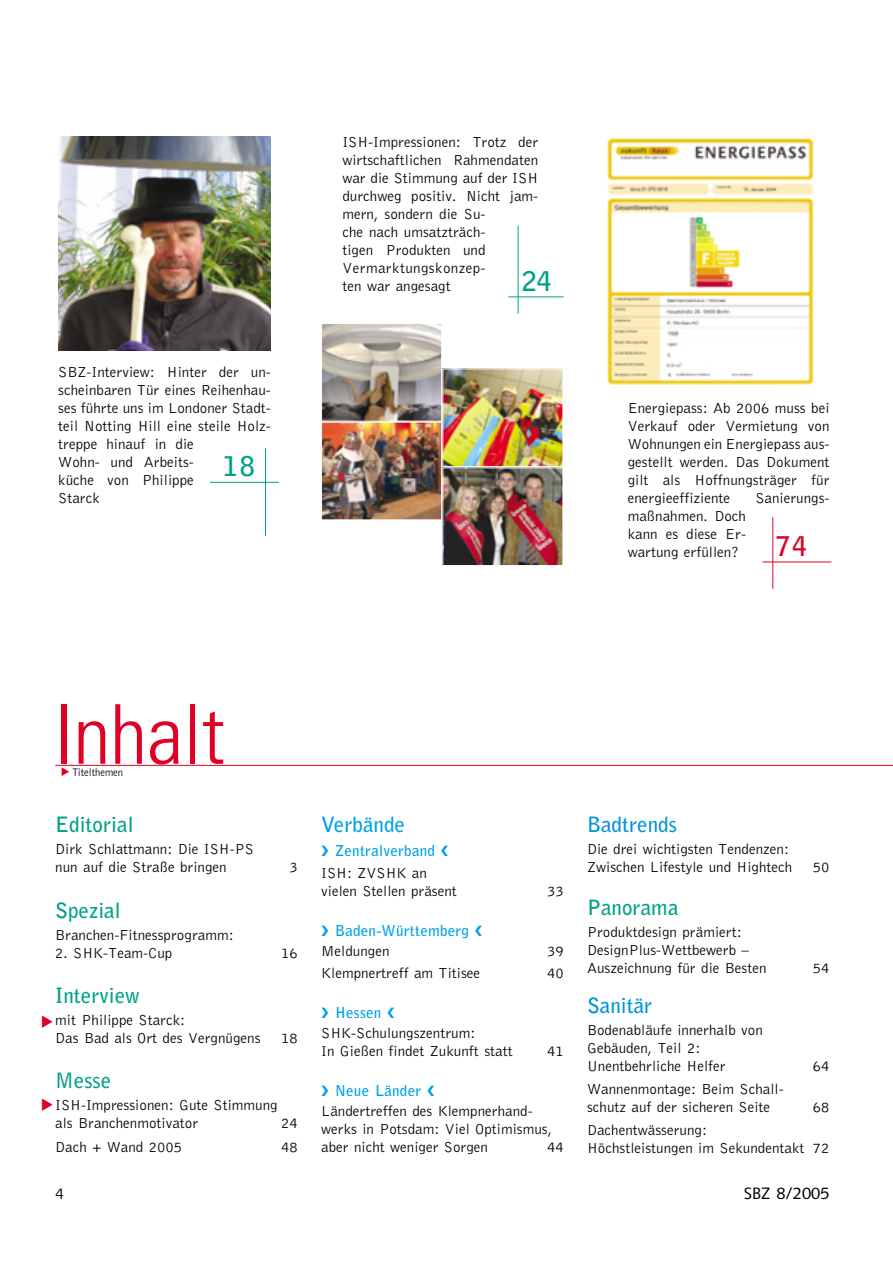
<style>
.page{position:relative;width:893px;height:1263px;background:#fff}
.page>*{position:absolute;margin:0;border:0;box-sizing:border-box;transform-origin:0 0}
.t1{font:300 condensed 82.5px "Univers";color:#df0024}
.t2{font:700 27px "Bell Gothic";color:#00a286}
.t3{font:700 27px "Bell Gothic";color:#df0024}
.t4{font:700 21px "Bell Gothic";color:#00a286}
.t5{font:700 21px "Bell Gothic";color:#0095d9}
.t6{font:700 21px "Bell Gothic";color:#00a1e4}
.t7{font:16.5px "Syntax";color:#000}
.t8{font:300 16.5px "Bell Gothic";color:#000}
.t9{font:300 15px/18px "Bell Gothic";color:#000}
.t10{font:700 15px "Bell Gothic";letter-spacing:.015em;color:#00a1e4}
.t11{font:300 11.25px "Bell Gothic";letter-spacing:-.01em;color:#000;scale:.95 1}
</style>
<div class="page">
<hr style="left:55px;top:765px;width:837px;height:1px;background:#df0024">
<img style="left:58px;top:136px;width:213px;height:214px">
<img style="left:607px;top:137px;width:207px;height:251px">
<hr style="left:762px;top:562px;width:69px;height:1px;background:#df0024">
<hr style="left:772px;top:517px;width:1px;height:72px;background:#df0024">
<hr style="left:210px;top:482px;width:69px;height:1px;background:#00a286">
<hr style="left:265px;top:449px;width:1px;height:87px;background:#00a286">
<hr style="left:508px;top:297px;width:55px;height:1px;background:#00a286">
<hr style="left:517px;top:226px;width:1px;height:88px;background:#00a286">
<img style="left:323px;top:325px;width:117px;height:95px">
<div style="left:321px;top:323px;width:121px;height:99px;border:1px solid #fff"></div>
<img style="left:443px;top:371px;width:120px;height:97px">
<div style="left:442px;top:369px;width:121px;height:98px;border:1px solid #fff"></div>
<img style="left:323px;top:424px;width:117px;height:94px">
<div style="left:321px;top:422px;width:121px;height:98px;border:1px solid #fff"></div>
<img style="left:444px;top:470px;width:117px;height:94px">
<div style="left:442px;top:468px;width:121px;height:98px;border:1px solid #fff"></div>
<p class="t9" style="left:58px;top:364px;width:214px">SBZ-Interview: Hinter der un&shy;scheinbaren Tür eines Reihenhau&shy;ses führte uns im Londoner Stadt&shy;teil Notting Hill eine steile Holz&shy;treppe hinauf in die<br>Wohn- und Arbeits-<br>küche von Philippe<br>Starck</p>
<h2 class="t2" style="left:223px;top:456px;width:33px">18</h2>
<p class="t9" style="left:342px;top:134px;width:197px">ISH-Impressionen: Trotz der wirtschaftlichen Rahmendaten war die Stimmung auf der ISH durchweg positiv. Nicht jam&shy;mern, sondern die Su-<br>che nach umsatzträch-<br>tigen Produkten und<br>Vermarktungskonzep-<br>ten war angesagt</p>
<h2 class="t2" style="left:521px;top:270px;width:32px">24</h2>
<p class="t9" style="left:627px;top:400px;width:203px;text-align:justify">Energiepass: Ab 2006 muss bei Verkauf oder Vermietung von Wohnungen ein Energiepass aus&shy;gestellt werden. Das Dokument gilt als Hoffnungsträger für energieeffiziente</p>
<p class="t9" style="left:755px;top:490px;width:76px">Sanierungs-</p>
<p class="t9" style="left:627px;top:508px;width:120px;text-align:justify">maßnahmen. Doch kann es diese Er&shy;wartung erfüllen?</p>
<h2 class="t3" style="left:775px;top:536px;width:33px">74</h2>
<h1 class="t1" style="left:55px;top:704px;width:171px">Inhalt</h1>
<p class="t11" style="left:72px;top:768px;width:55px">Titelthemen</p>
<h3 class="t4" style="left:55px;top:816px;width:80px">Editorial</h3>
<p class="t9" style="left:55px;top:841px;width:200px">Dirk Schlattmann: Die ISH-PS nun auf die Straße bringen</p>
<p class="t9" style="left:289px;top:859px;width:10px">3</p>
<h3 class="t4" style="left:55px;top:902px;width:67px">Spezial</h3>
<p class="t9" style="left:55px;top:927px;width:180px">Branchen-Fitnessprogramm:</p>
<p class="t9" style="left:55px;top:945px;width:119px">2. SHK-Team-Cup</p>
<p class="t9" style="left:281px;top:945px;width:18px">16</p>
<h3 class="t4" style="left:55px;top:987px;width:86px">Interview</h3>
<p class="t9" style="left:55px;top:1012px;width:207px">mit Philippe Starck:<br>Das Bad als Ort des Vergnügens</p>
<p class="t9" style="left:281px;top:1030px;width:18px">18</p>
<h3 class="t4" style="left:55px;top:1072px;width:57px">Messe</h3>
<p class="t9" style="left:55px;top:1097px;width:224px">ISH-Impressionen: Gute Stimmung als Branchenmotivator</p>
<p class="t9" style="left:281px;top:1115px;width:18px">24</p>
<p class="t9" style="left:55px;top:1139px;width:128px">Dach + Wand 2005</p>
<p class="t9" style="left:281px;top:1139px;width:18px">48</p>
<h3 class="t6" style="left:321px;top:816px;width:85px">Verbände</h3>
<p class="t10" style="left:335px;top:845px;width:101px">Zentralverband</p>
<p class="t9" style="left:321px;top:865px;width:137px">ISH: ZVSHK an vielen Stellen präsent</p>
<p class="t9" style="left:547px;top:883px;width:18px">33</p>
<p class="t10" style="left:335px;top:925px;width:135px">Baden-Württemberg</p>
<p class="t9" style="left:321px;top:943px;width:70px">Meldungen</p>
<p class="t9" style="left:547px;top:943px;width:18px">39</p>
<p class="t9" style="left:321px;top:965px;width:160px">Klempnertreff am Titisee</p>
<p class="t9" style="left:547px;top:965px;width:18px">40</p>
<p class="t10" style="left:335px;top:1007px;width:48px">Hessen</p>
<p class="t9" style="left:321px;top:1025px;width:193px">SHK-Schulungszentrum:<br>In Gießen findet Zukunft statt</p>
<p class="t9" style="left:547px;top:1043px;width:18px">41</p>
<p class="t10" style="left:335px;top:1085px;width:88px">Neue Länder</p>
<p class="t9" style="left:321px;top:1103px;width:232px">Ländertreffen des Klempnerhand&shy;werks in Potsdam: Viel Optimismus, aber nicht weniger Sorgen</p>
<p class="t9" style="left:547px;top:1139px;width:18px">44</p>
<h3 class="t5" style="left:587px;top:816px;width:91px">Badtrends</h3>
<p class="t9" style="left:587px;top:841px;width:207px">Die drei wichtigsten Tendenzen:<br>Zwischen Lifestyle und Hightech</p>
<h3 class="t4" style="left:587px;top:899px;width:93px">Panorama</h3>
<p class="t9" style="left:587px;top:924px;width:181px">Produktdesign prämiert:<br>DesignPlus-Wettbewerb –<br>Auszeichnung für die Besten</p>
<h3 class="t5" style="left:587px;top:997px;width:67px">Sanitär</h3>
<p class="t9" style="left:587px;top:1022px;width:177px">Bodenabläufe innerhalb von<br>Gebäuden, Teil 2:<br>Unentbehrliche Helfer</p>
<p class="t9" style="left:812px;top:859px;width:18px">50</p>
<p class="t9" style="left:812px;top:960px;width:18px">54</p>
<p class="t9" style="left:812px;top:1058px;width:18px">64</p>
<p class="t9" style="left:587px;top:1081px;width:198px">Wannenmontage: Beim Schall&shy;schutz auf der sicheren Seite</p>
<p class="t9" style="left:812px;top:1099px;width:18px">68</p>
<p class="t9" style="left:587px;top:1122px;width:244px">Dachentwässerung:<br>Höchstleistungen im Sekundentakt 72</p>
<p class="t8" style="left:55px;top:1187px;width:11px">4</p>
<p class="t7" style="left:743px;top:1186px;width:87px">SBZ 8/2005</p>
</div>
